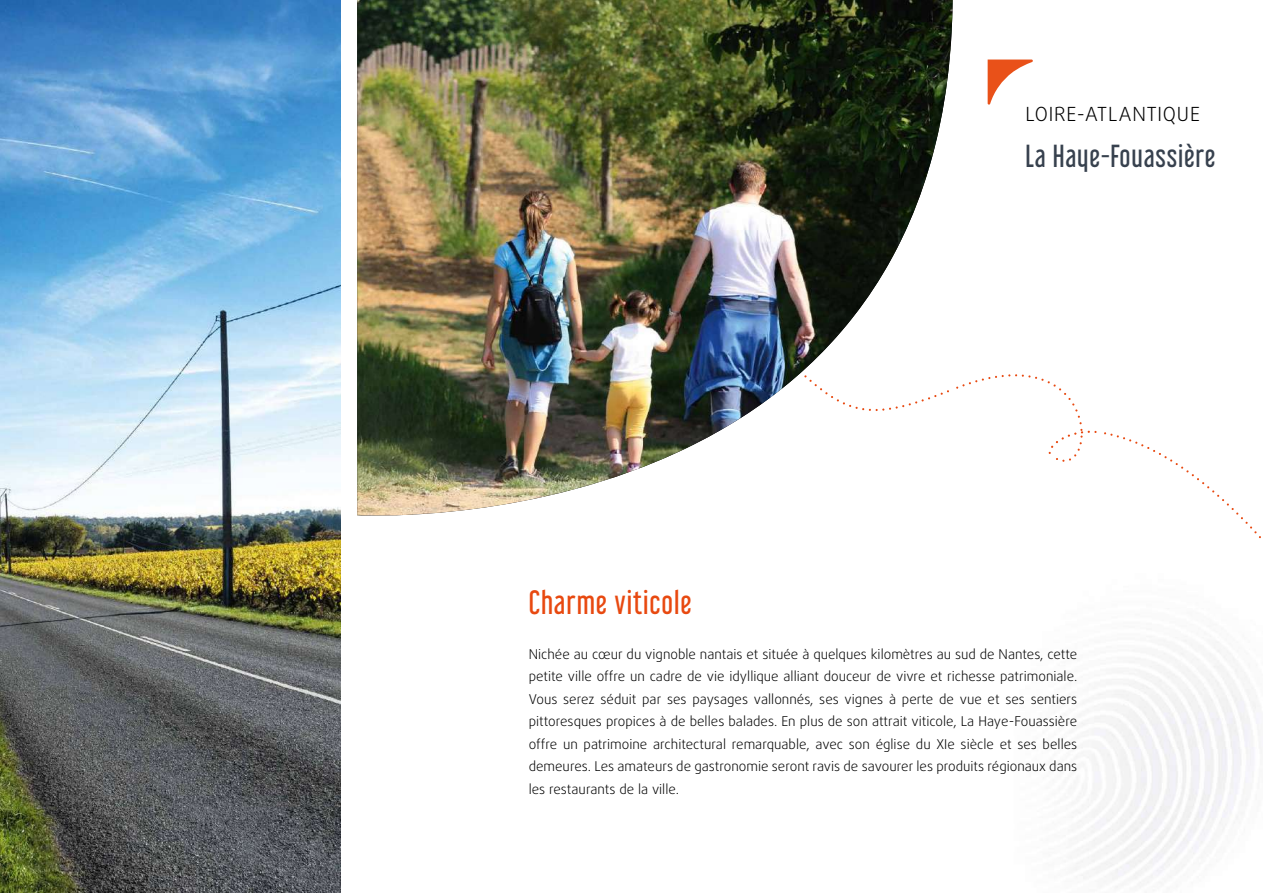
<style>
.page{position:relative;width:1263px;height:893px;background:#fff}
.page>*{position:absolute;margin:0;border:0;box-sizing:border-box;transform-origin:0 0}
.t1{font:30px "Libel Suit Rg";letter-spacing:.03em;color:#e84910}
.t2{font:28.5px "Libel Suit Rg";letter-spacing:.03em;color:#37414e}
.t3{font:300 19.5px "Daxline Web W07";letter-spacing:.04em;color:#000}
.t4{font:300 13.5px/22.5px "Daxline Pro";color:#000;text-align:justify}
</style>
<div class="page">
<svg style="left:1020px;top:702px;width:243px;height:47px"></svg>
<svg style="left:962px;top:374px;width:301px;height:328px"></svg>
<img style="left:0;top:0;width:340px;height:893px">
<img style="left:357px;top:0;width:596px;height:515px">
<svg style="left:988px;top:60px;width:45px;height:45px"></svg>
<h1 class="t1" style="left:529px;top:578px;width:164px">Charme viticole</h1>
<h3 class="t3" style="left:1025px;top:102px;width:176px">LOIRE-ATLANTIQUE</h3>
<h2 class="t2" style="left:1025px;top:133px;width:192px">La Haye-Fouassière</h2>
<p class="t4" style="left:529px;top:643px;width:550px">Nichée au cœur du vignoble nantais et située à quelques kilomètres au sud de Nantes, cette petite ville offre un cadre de vie idyllique alliant douceur de vivre et richesse patrimoniale.<br>Vous serez séduit par ses paysages vallonnés, ses vignes à perte de vue et ses sentiers pittoresques propices à de belles balades. En plus de son attrait viticole, La Haye-Fouassière offre un patrimoine architectural remarquable, avec son église du XIe siècle et ses belles demeures. Les amateurs de gastronomie seront ravis de savourer les produits régionaux dans les restaurants de la ville.</p>
</div>
